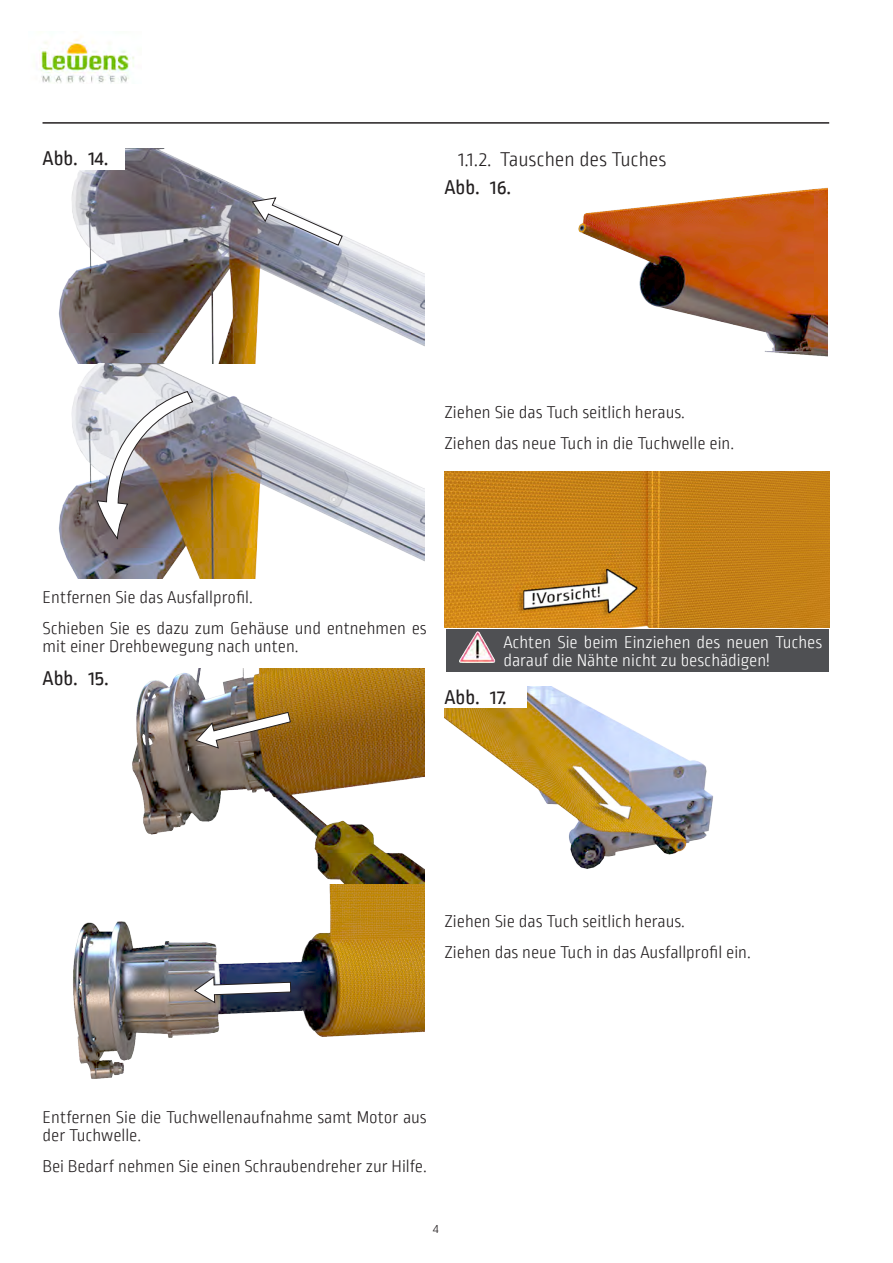
<style>
.page{position:relative;width:893px;height:1263px;background:#fff}
.page>*{position:absolute;margin:0;border:0;box-sizing:border-box;transform-origin:0 0}
.t1{font:21px "Ropa Sans PTT";color:#231f20}
.t2{font:300 21px "Ropa Sans PTT";color:#231f20}
.t3{font:300 18px/30.8px "Ropa Sans PTT";color:#231f20}
.t4{font:300 18px/18px "Ropa Sans PTT";color:#fff}
.t5{font:300 13.5px "Ropa Sans PTT";color:#231f20}
</style>
<div class="page">
<hr style="left:43px;top:122px;width:786px;height:2px;background:#231f20">
<img style="left:39px;top:37px;width:95px;height:46px">
<img style="left:578px;top:187px;width:249px;height:170px">
<img style="left:445px;top:687px;width:268px;height:182px">
<img style="left:445px;top:471px;width:384px;height:156px">
<div style="left:447px;top:629px;width:382px;height:43px;background:#4f5053"></div>
<img style="left:446px;top:629px;width:50px;height:43px">
<img style="left:73px;top:669px;width:351px;height:410px">
<svg style="left:194px;top:976px;width:97px;height:27px"></svg>
<svg style="left:196px;top:712px;width:95px;height:36px"></svg>
<div style="left:43px;top:668px;width:82px;height:21px;background:#fff"></div>
<div style="left:444px;top:687px;width:82px;height:21px;background:#fff"></div>
<img style="left:59px;top:148px;width:365px;height:431px">
<svg style="left:252px;top:197px;width:91px;height:49px"></svg>
<svg style="left:75px;top:371px;width:122px;height:171px"></svg>
<div style="left:43px;top:148px;width:82px;height:22px;background:#fff"></div>
<p class="t1" style="left:43px;top:147px;width:68px">Abb. 14.</p>
<p class="t2" style="left:458px;top:148px;width:210px">1.1.2. Tauschen des Tuches</p>
<p class="t1" style="left:444px;top:176px;width:68px">Abb. 16.</p>
<p class="t3" style="left:444px;top:398px;width:291px">Ziehen Sie das Tuch seitlich heraus.<br>Ziehen das neue Tuch in die Tuchwelle ein.</p>
<p class="t3" style="left:43px;top:583px;width:386px">Entfernen Sie das Ausfallprofil.<br>Schieben Sie es dazu zum Gehäuse und entnehmen es</p>
<p class="t3" style="left:43px;top:632px;width:258px">mit einer Drehbewegung nach unten.</p>
<p class="t1" style="left:43px;top:667px;width:68px">Abb. 15.</p>
<p class="t4" style="left:503px;top:634px;width:320px">Achten Sie beim Einziehen des neuen Tuches darauf die Nähte nicht zu beschädigen!</p>
<p class="t1" style="left:444px;top:685px;width:64px">Abb. 17.</p>
<p class="t3" style="left:444px;top:907px;width:308px">Ziehen Sie das Tuch seitlich heraus.<br>Ziehen das neue Tuch in das Ausfallprofil ein.</p>
<p class="t3" style="left:43px;top:1110px;width:386px;line-height:18px">Entfernen Sie die Tuchwellenaufnahme samt Motor aus der Tuchwelle.</p>
<p class="t3" style="left:43px;top:1152px;width:386px">Bei Bedarf nehmen Sie einen Schraubendreher zur Hilfe.</p>
<p class="t5" style="left:433px;top:1221px;width:7px">4</p>
</div>
